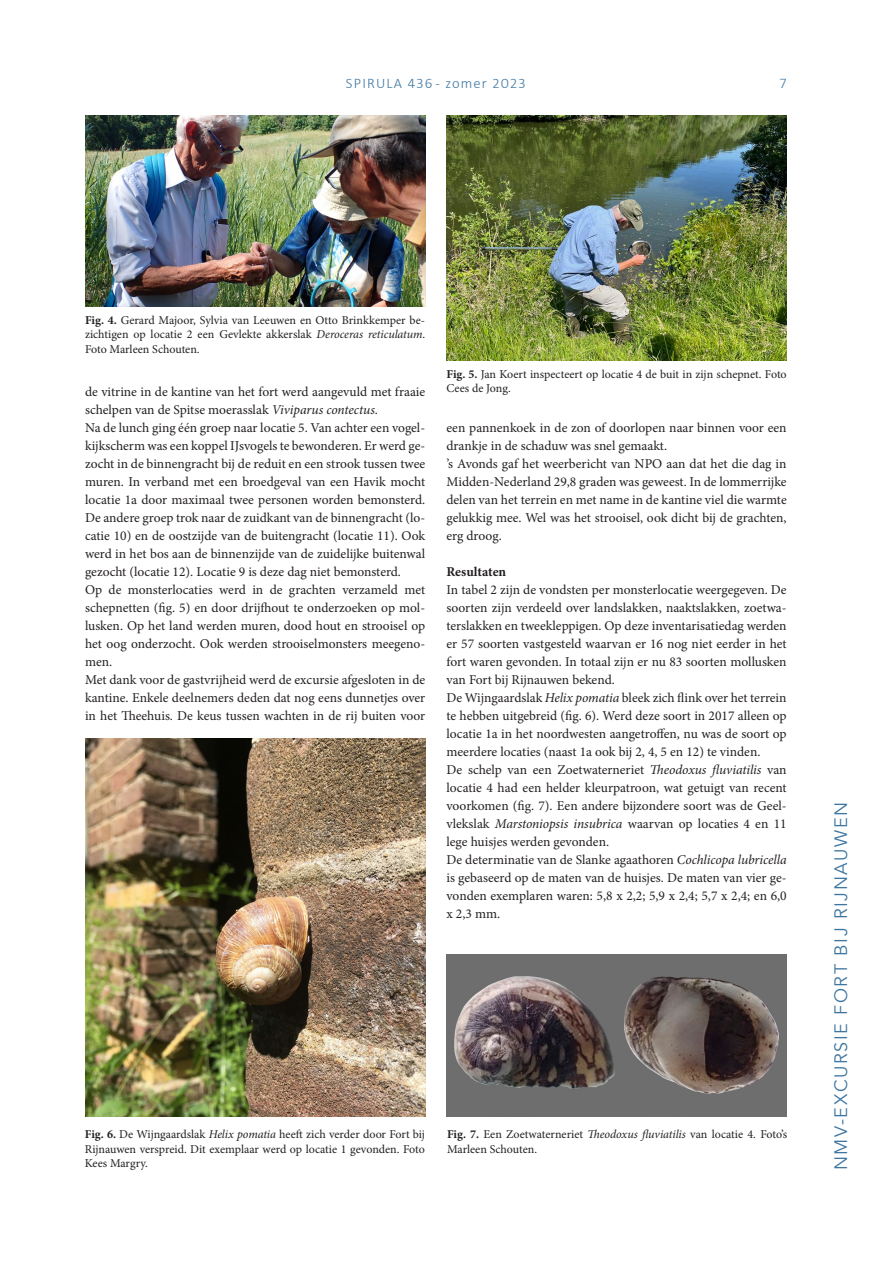
<style>
.page{position:relative;width:893px;height:1263px;background:#fff}
.page>*{position:absolute;margin:0;border:0;box-sizing:border-box;transform-origin:0 0}
.t1{font:18px "Avenir";letter-spacing:.09em;color:#3d76a1}
.t2{font:300 14.7px "Calibri";letter-spacing:.08em;color:#3d76a1}
.t3{font:13.5px/18px "Minion Pro";color:#231f20}
.t4{font:700 13.5px "Minion Pro";letter-spacing:-.005em;color:#231f20}
.t5{font:12px/14.4px "Minion Pro";letter-spacing:-.01em;color:#231f20;text-align:justify}
.s1{font-weight:700}
.s2{font-style:italic}
</style>
<div class="page">
<img style="left:85px;top:115px;width:340px;height:191px">
<img style="left:446px;top:115px;width:341px;height:245px">
<img style="left:85px;top:738px;width:340px;height:379px">
<img style="left:446px;top:954px;width:341px;height:162px">
<p class="t2" style="left:346px;top:74px;width:181px">SPIRULA 436 - zomer 2023</p>
<p class="t2" style="left:780px;top:74px;width:8px">7</p>
<p class="t5" style="left:85px;top:313px;width:342px"><span class="s1">Fig. 4.</span> Gerard Majoor, Sylvia van Leeuwen en Otto Brinkkemper be&shy;zichtigen op locatie 2 een Gevlekte akkerslak <span class="s2">Deroceras reticulatum</span>.<br>Foto Marleen Schouten.</p>
<p class="t3" style="left:85px;top:383px;width:342px">de vitrine in de kantine van het fort werd aangevuld met fraaie schelpen van de Spitse moerasslak <span class="s2">Viviparus contectus</span>.<br>Na de lunch ging één groep naar locatie 5. Van achter een vogel&shy;kijkscherm was een koppel IJsvogels te bewonderen. Er werd ge&shy;zocht in de binnengracht bij de reduit en een strook tussen twee muren. In verband met een broedgeval van een Havik mocht locatie 1a door maximaal twee personen worden bemonsterd.<br>De andere groep trok naar de zuidkant van de binnengracht (lo&shy;catie 10) en de oostzijde van de buitengracht (locatie 11). Ook werd in het bos aan de binnenzijde van de zuidelijke buitenwal gezocht (locatie 12). Locatie 9 is deze dag niet bemonsterd.<br>Op de monsterlocaties werd in de grachten verzameld met schepnetten (fig. 5) en door drijfhout te onderzoeken op mol&shy;lusken. Op het land werden muren, dood hout en strooisel op het oog onderzocht. Ook werden strooiselmonsters meegeno&shy;men.<br>Met dank voor de gastvrijheid werd de excursie afgesloten in de kantine. Enkele deelnemers deden dat nog eens dunnetjes over in het Theehuis. De keus tussen wachten in de rij buiten voor</p>
<p class="t5" style="left:446px;top:367px;width:342px"><span class="s1">Fig. 5.</span> Jan Koert inspecteert op locatie 4 de buit in zijn schepnet. Foto<br>Cees de Jong.</p>
<p class="t3" style="left:446px;top:419px;width:342px">een pannenkoek in de zon of doorlopen naar binnen voor een drankje in de schaduw was snel gemaakt.<br>’s Avonds gaf het weerbericht van NPO aan dat het die dag in Midden-Nederland 29,8 graden was geweest. In de lommerrijke delen van het terrein en met name in de kantine viel die warmte gelukkig mee. Wel was het strooisel, ook dicht bij de grachten, erg droog.</p>
<p class="t4" style="left:446px;top:562px;width:61px">Resultaten</p>
<p class="t3" style="left:446px;top:581px;width:342px">In tabel 2 zijn de vondsten per monsterlocatie weergegeven. De soorten zijn verdeeld over landslakken, naaktslakken, zoetwa&shy;terslakken en tweekleppigen. Op deze inventarisatiedag werden er 57 soorten vastgesteld waarvan er 16 nog niet eerder in het fort waren gevonden. In totaal zijn er nu 83 soorten mollusken van Fort bij Rijnauwen bekend.<br>De Wijngaardslak <span class="s2">Helix pomatia</span> bleek zich flink over het terrein te hebben uitgebreid (fig. 6). Werd deze soort in 2017 alleen op locatie 1a in het noordwesten aangetroffen, nu was de soort op meerdere locaties (naast 1a ook bij 2, 4, 5 en 12) te vinden.<br>De schelp van een Zoetwaterneriet <span class="s2">Theodoxus fluviatilis</span> van locatie 4 had een helder kleurpatroon, wat getuigt van recent voorkomen (fig. 7). Een andere bijzondere soort was de Geel&shy;vlekslak <span class="s2">Marstoniopsis insubrica</span> waarvan op locaties 4 en 11 lege huisjes werden gevonden.<br>De determinatie van de Slanke agaathoren <span class="s2">Cochlicopa lubricella </span>is gebaseerd op de maten van de huisjes. De maten van vier ge&shy;vonden exemplaren waren: 5,8 x 2,2; 5,9 x 2,4; 5,7 x 2,4; en 6,0 x 2,3 mm.</p>
<p class="t5" style="left:85px;top:1127px;width:342px"><span class="s1">Fig. 6.</span> De Wijngaardslak <span class="s2">Helix pomatia</span> heeft zich verder door Fort bij Rijnauwen verspreid. Dit exemplaar werd op locatie 1 gevonden. Foto Kees Margry.</p>
<p class="t5" style="left:447px;top:1127px;width:342px"><span class="s1">Fig. 7.</span> Een Zoetwaterneriet <span class="s2">Theodoxus fluviatilis</span> van locatie 4. Foto’s<br>Marleen Schouten.</p>
<h1 class="t1" style="left:830px;top:1170px;width:370px;rotate:-90deg">NMV-EXCURSIE FORT BIJ RIJNAUWEN</h1>
</div>
